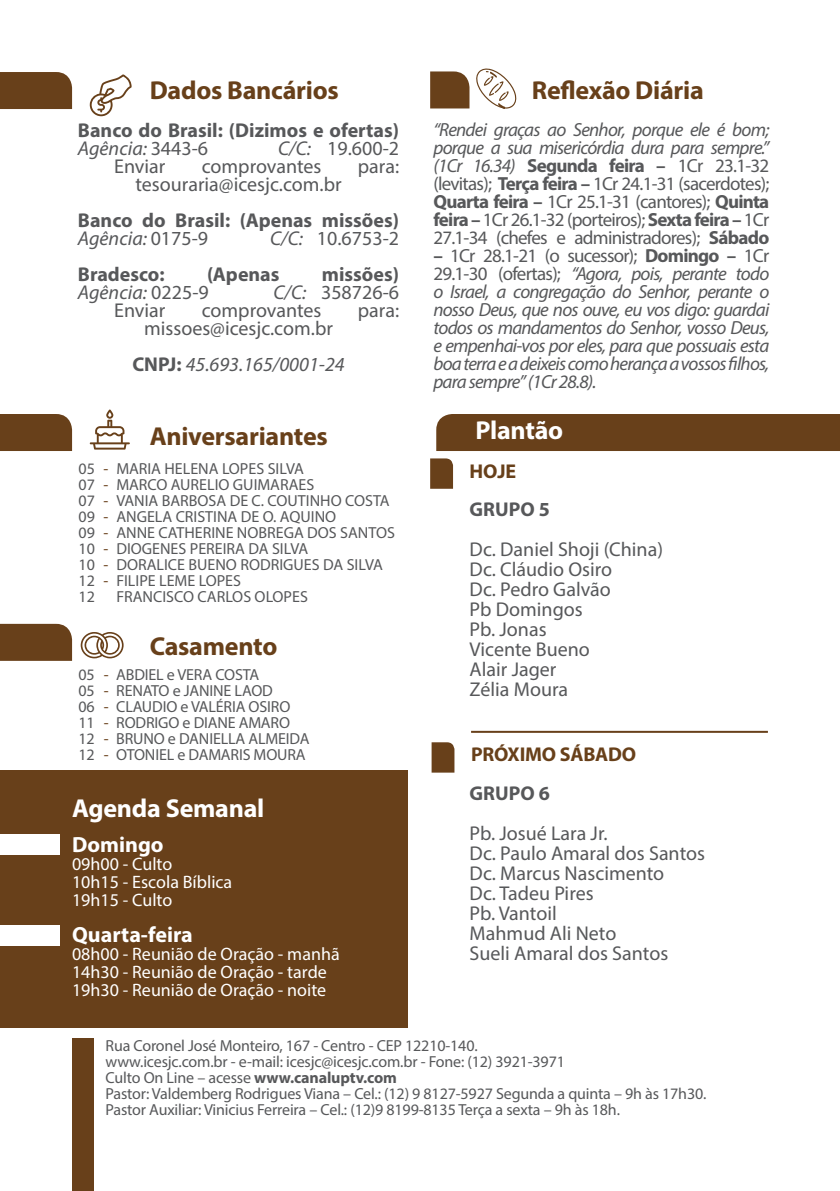
<style>
.page{position:relative;width:840px;height:1191px;background:#fff}
.page>*{position:absolute;margin:0;border:0;box-sizing:border-box;transform-origin:0 0}
.t1{font:700 26px "Myriad Pro";letter-spacing:-.01em;color:#68401a}
.t2{font:700 26px "Myriad Pro";letter-spacing:-.01em;color:#fff}
.t3{font:700 22px "Myriad Pro";color:#fff}
.t4{font:20px "Myriad Pro";color:#57585a}
.t5{font:700 20px "Myriad Pro";color:#57585a}
.t6{font:italic 20px "Myriad Pro";color:#57585a}
.t7{font:700 20px "Myriad Pro";letter-spacing:-.01em;color:#68401a}
.t8{font:italic 19px/18px "Myriad Pro";letter-spacing:-.04em;color:#57585a;text-align:justify}
.t9{font:19px/18px "Myriad Pro";letter-spacing:-.04em;color:#57585a;text-align:justify}
.t10{font:18px "Myriad Pro";color:#fff}
.t11{font:16px "Myriad Pro";letter-spacing:-.01em;color:#57585a}
.t12{font:16px "Myriad Pro";color:#68401a}
.s1{font-style:normal}
.s2{font-style:italic}
.s3{font-weight:700;font-style:normal}
.s4{font-weight:700}
</style>
<div class="page">
<div style="left:436px;top:414px;width:403px;height:37px;background:#68401a"></div>
<div style="left:0;top:770px;width:408px;height:258px;background:#68401a"></div>
<div style="left:0;top:72px;width:72px;height:37px;background:#68401a"></div>
<div style="left:0;top:414px;width:72px;height:37px;background:#68401a"></div>
<svg style="left:90px;top:409px;width:40px;height:40px"></svg>
<hr style="left:471px;top:731px;width:296px;height:2px;background:#68401a">
<svg style="left:81px;top:632px;width:42px;height:26px"></svg>
<div style="left:0;top:834px;width:60px;height:20px;background:#fff"></div>
<div style="left:0;top:925px;width:60px;height:20px;background:#fff"></div>
<svg style="left:430px;top:458px;width:23px;height:31px"></svg>
<svg style="left:431px;top:742px;width:23px;height:30px"></svg>
<div style="left:72px;top:1038px;width:22px;height:153px;background:#68401a"></div>
<svg style="left:476px;top:68px;width:40px;height:41px"></svg>
<svg style="left:430px;top:71px;width:39px;height:37px"></svg>
<svg style="left:90px;top:74px;width:41px;height:42px"></svg>
<div style="left:0;top:624px;width:72px;height:37px;background:#68401a"></div>
<p class="t1" style="left:150px;top:73px;width:190px">Dados Bancários</p>
<p class="t5" style="left:78px;top:117px;width:322px">Banco do Brasil: (Dizimos e ofertas)</p>
<p class="t6" style="left:78px;top:136px;width:132px">Agência: <span class="s1">3443-6</span></p>
<p class="t4" style="left:278px;top:136px;width:122px"><span class="s2">C/C:</span> 19.600-2</p>
<p class="t4" style="left:114px;top:154px;width:53px">Enviar</p>
<p class="t4" style="left:202px;top:154px;width:121px">comprovantes</p>
<p class="t4" style="left:357px;top:154px;width:43px">para:</p>
<p class="t4" style="left:135px;top:172px;width:207px">tesouraria@icesjc.com.br</p>
<p class="t5" style="left:78px;top:207px;width:322px">Banco do Brasil: (Apenas missões)</p>
<p class="t6" style="left:78px;top:226px;width:132px">Agência: <span class="s1">0175-9</span></p>
<p class="t4" style="left:270px;top:226px;width:130px"><span class="s2">C/C:</span> 10.6753-2</p>
<p class="t5" style="left:78px;top:261px;width:88px">Bradesco:</p>
<p class="t5" style="left:207px;top:261px;width:74px">(Apenas</p>
<p class="t5" style="left:322px;top:261px;width:79px">missões)</p>
<p class="t6" style="left:78px;top:280px;width:132px">Agência: <span class="s1">0225-9</span></p>
<p class="t4" style="left:273px;top:280px;width:127px"><span class="s2">C/C:</span> 358726-6</p>
<p class="t4" style="left:114px;top:298px;width:53px">Enviar</p>
<p class="t4" style="left:202px;top:298px;width:121px">comprovantes</p>
<p class="t4" style="left:357px;top:298px;width:43px">para:</p>
<p class="t4" style="left:144px;top:316px;width:190px">missoes@icesjc.com.br</p>
<p class="t6" style="left:132px;top:352px;width:214px"><span class="s3">CNPJ:</span> 45.693.165/0001-24</p>
<p class="t11" style="left:79px;top:459px;width:18px">05</p>
<p class="t11" style="left:79px;top:475px;width:18px">07</p>
<p class="t11" style="left:79px;top:491px;width:18px">07</p>
<p class="t11" style="left:79px;top:507px;width:18px">09</p>
<p class="t11" style="left:79px;top:523px;width:18px">09</p>
<p class="t11" style="left:79px;top:539px;width:18px">10</p>
<p class="t11" style="left:79px;top:555px;width:18px">10</p>
<p class="t11" style="left:79px;top:571px;width:18px">12</p>
<p class="t11" style="left:79px;top:587px;width:18px">12</p>
<p class="t12" style="left:103px;top:459px;width:6px">-</p>
<p class="t12" style="left:103px;top:475px;width:6px">-</p>
<p class="t12" style="left:103px;top:491px;width:6px">-</p>
<p class="t12" style="left:103px;top:507px;width:6px">-</p>
<p class="t12" style="left:103px;top:523px;width:6px">-</p>
<p class="t12" style="left:103px;top:539px;width:6px">-</p>
<p class="t12" style="left:103px;top:555px;width:6px">-</p>
<p class="t12" style="left:103px;top:571px;width:6px">-</p>
<p class="t1" style="left:150px;top:419px;width:179px">Aniversariantes</p>
<p class="t11" style="left:116px;top:459px;width:189px">MARIA HELENA LOPES SILVA</p>
<p class="t11" style="left:116px;top:475px;width:199px">MARCO AURELIO GUIMARAES</p>
<p class="t11" style="left:116px;top:491px;width:274px">VANIA BARBOSA DE C. COUTINHO COSTA</p>
<p class="t11" style="left:116px;top:507px;width:221px">ANGELA CRISTINA DE O. AQUINO</p>
<p class="t11" style="left:116px;top:523px;width:280px">ANNE CATHERINE NOBREGA DOS SANTOS</p>
<p class="t11" style="left:116px;top:539px;width:193px">DIOGENES PEREIRA DA SILVA</p>
<p class="t11" style="left:116px;top:555px;width:268px">DORALICE BUENO RODRIGUES DA SILVA</p>
<p class="t11" style="left:116px;top:571px;width:126px">FILIPE LEME LOPES</p>
<p class="t11" style="left:116px;top:587px;width:193px">FRANCISCO CARLOS OLOPES</p>
<p class="t11" style="left:78px;top:664px;width:18px">05</p>
<p class="t11" style="left:78px;top:680px;width:18px">05</p>
<p class="t11" style="left:78px;top:696px;width:18px">06</p>
<p class="t11" style="left:78px;top:712px;width:18px">11</p>
<p class="t11" style="left:78px;top:728px;width:18px">12</p>
<p class="t11" style="left:78px;top:744px;width:18px">12</p>
<p class="t12" style="left:104px;top:664px;width:6px">-</p>
<p class="t12" style="left:104px;top:680px;width:6px">-</p>
<p class="t12" style="left:104px;top:696px;width:6px">-</p>
<p class="t12" style="left:104px;top:712px;width:6px">-</p>
<p class="t12" style="left:104px;top:728px;width:6px">-</p>
<p class="t12" style="left:104px;top:744px;width:6px">-</p>
<p class="t1" style="left:150px;top:629px;width:129px">Casamento</p>
<p class="t11" style="left:116px;top:664px;width:144px">ABDIEL e VERA COSTA</p>
<p class="t11" style="left:116px;top:680px;width:158px">RENATO e JANINE LAOD</p>
<p class="t11" style="left:116px;top:696px;width:175px">CLAUDIO e VALÉRIA OSIRO</p>
<p class="t11" style="left:116px;top:712px;width:175px">RODRIGO e DIANE AMARO</p>
<p class="t11" style="left:116px;top:728px;width:195px">BRUNO e DANIELLA ALMEIDA</p>
<p class="t11" style="left:116px;top:744px;width:191px">OTONIEL e DAMARIS MOURA</p>
<p class="t2" style="left:72px;top:791px;width:194px">Agenda Semanal</p>
<p class="t3" style="left:72px;top:830px;width:93px">Domingo</p>
<p class="t10" style="left:72px;top:852px;width:102px">09h00 - Culto</p>
<p class="t10" style="left:72px;top:870px;width:162px">10h15 - Escola Bíblica</p>
<p class="t10" style="left:72px;top:888px;width:102px">19h15 - Culto</p>
<p class="t3" style="left:72px;top:920px;width:122px">Quarta-feira</p>
<p class="t10" style="left:72px;top:942px;width:269px">08h00 - Reunião de Oração - manhã</p>
<p class="t10" style="left:72px;top:960px;width:256px">14h30 - Reunião de Oração - tarde</p>
<p class="t10" style="left:72px;top:978px;width:255px">19h30 - Reunião de Oração - noite</p>
<p class="t1" style="left:531px;top:73px;width:173px">Reflexão Diária</p>
<p class="t9" style="left:433px;top:120px;width:337px"><span class="s2">“Rendei graças ao Senhor, porque ele é bom; porque a sua misericórdia dura para sempre.” (1Cr 16.34)</span> <span class="s4">Segunda feira –</span> 1Cr 23.1-32 (levitas); <span class="s4">Terça feira –</span> 1Cr 24.1-31 (sacerdotes); <span class="s4">Quarta feira –</span> 1Cr 25.1-31 (cantores); <span class="s4">Quinta feira –</span> 1Cr 26.1-32 (porteiros); <span class="s4">Sexta feira –</span> 1Cr 27.1-34 (chefes e administradores); <span class="s4">Sábado</span></p>
<p class="t8" style="left:433px;top:246px;width:337px"><span class="s3">–</span> <span class="s1">1Cr 28.1-21 (o sucessor);</span> <span class="s3">Domingo –</span> <span class="s1">1Cr 29.1-30 (ofertas);</span> “Agora, pois, perante todo o Israel, a congregação do Senhor, perante o nosso Deus, que nos ouve, eu vos digo: guardai todos os mandamentos do Senhor, vosso Deus, e empenhai-vos por eles, para que possuais esta boa terra e a deixeis como herança a vossos filhos, para sempre” (1Cr 28.8).</p>
<p class="t2" style="left:475px;top:413px;width:89px">Plantão</p>
<p class="t7" style="left:469px;top:458px;width:48px">HOJE</p>
<p class="t5" style="left:469px;top:496px;width:82px">GRUPO 5</p>
<p class="t4" style="left:469px;top:537px;width:195px">Dc. Daniel Shoji (China)</p>
<p class="t4" style="left:469px;top:557px;width:144px">Dc. Cláudio Osiro</p>
<p class="t4" style="left:469px;top:577px;width:143px">Dc. Pedro Galvão</p>
<p class="t4" style="left:469px;top:597px;width:115px">Pb Domingos</p>
<p class="t4" style="left:469px;top:617px;width:78px">Pb. Jonas</p>
<p class="t4" style="left:469px;top:637px;width:122px">Vicente Bueno</p>
<p class="t4" style="left:469px;top:657px;width:88px">Alair Jager</p>
<p class="t4" style="left:469px;top:677px;width:100px">Zélia Moura</p>
<p class="t7" style="left:471px;top:741px;width:167px">PRÓXIMO SÁBADO</p>
<p class="t5" style="left:469px;top:780px;width:82px">GRUPO 6</p>
<p class="t4" style="left:469px;top:820px;width:139px">Pb. Josué Lara Jr.</p>
<p class="t4" style="left:469px;top:840px;width:237px">Dc. Paulo Amaral dos Santos</p>
<p class="t4" style="left:469px;top:860px;width:196px">Dc. Marcus Nascimento</p>
<p class="t4" style="left:469px;top:880px;width:125px">Dc. Tadeu Pires</p>
<p class="t4" style="left:469px;top:900px;width:89px">Pb. Vantoil</p>
<p class="t4" style="left:469px;top:920px;width:148px">Mahmud Ali Neto</p>
<p class="t4" style="left:469px;top:940px;width:200px">Sueli Amaral dos Santos</p>
<p class="t11" style="left:105px;top:1035px;width:373px">Rua Coronel José Monteiro, 167 - Centro - CEP 12210-140.</p>
<p class="t11" style="left:105px;top:1051px;width:460px">www.icesjc.com.br - e-mail: icesjc@icesjc.com.br - Fone: (12) 3921-3971</p>
<p class="t11" style="left:105px;top:1067px;width:293px">Culto On Line – acesse <span class="s4">www.canaluptv.com</span></p>
<p class="t11" style="left:105px;top:1083px;width:602px">Pastor: Valdemberg Rodrigues Viana – Cel.: (12) 9 8127-5927 Segunda a quinta – 9h às 17h30.</p>
<p class="t11" style="left:105px;top:1099px;width:515px">Pastor Auxiliar: Vinicius Ferreira – Cel.: (12)9 8199-8135 Terça a sexta – 9h às 18h.</p>
</div>
